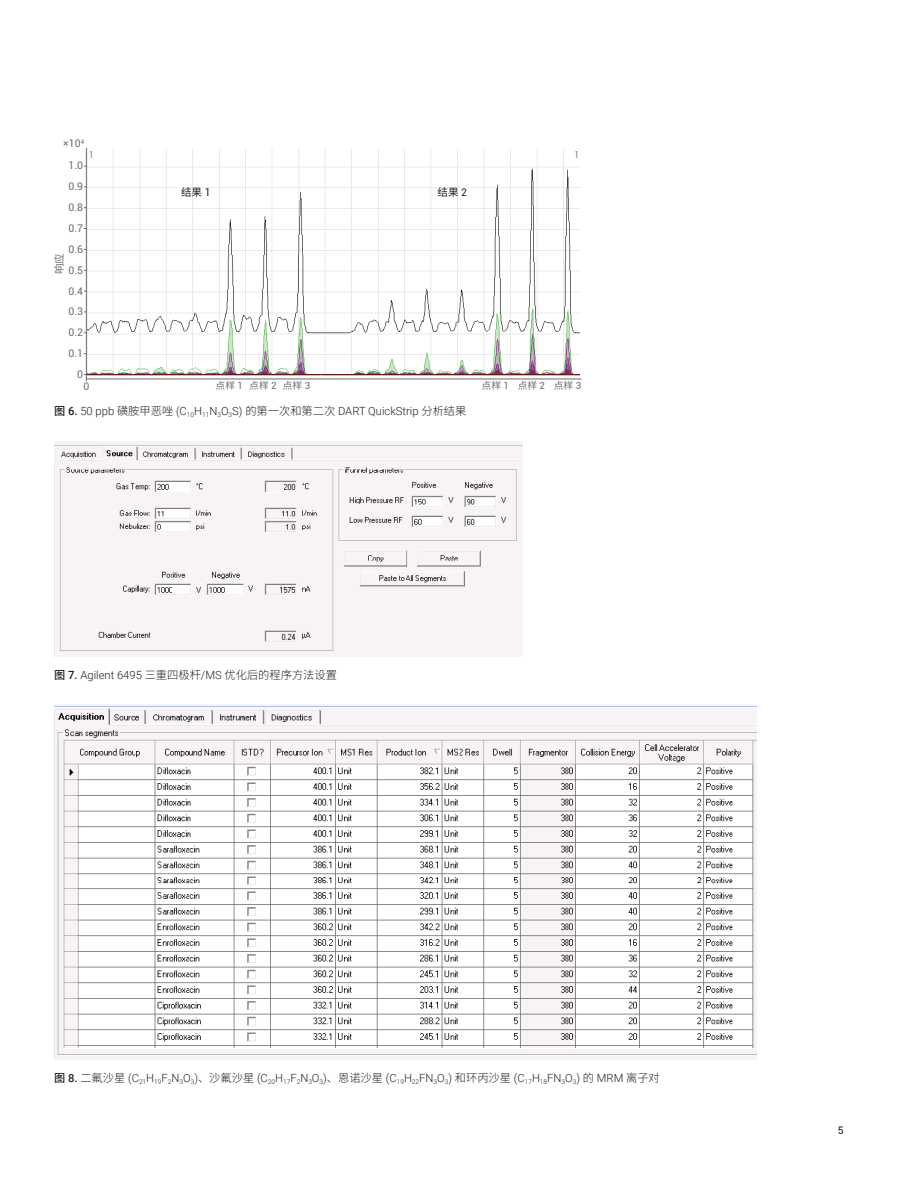
<style>
.page{position:relative;width:918px;height:1188px;background:#fff}
.page>*{position:absolute;margin:0;border:0;box-sizing:border-box;transform-origin:0 0}
.t1{font:300 11.25px "Roboto";color:#231f20}
.t2{font:300 11.25px "Noto Sans CJ Ksc";color:#231f20}
.t3{font:10.5px "Roboto";color:#6c6d70}
.t4{font:10.5px "Noto Sans CJ Ksc";color:#231f20}
.t5{font:10.5px "Noto Sans CJ Ksc";color:#6c6d70}
.t6{font:10.5px "Roboto";color:#231f20}
.t7{font:9.75px "Noto Sans CJ Ksc";color:#6c6d70}
.s1{font-family:"Roboto"}
.s2{font-family:"Noto Sans CJ Ksc";font-weight:500}
.s3{font-weight:500}
.s4{font-family:"Noto Sans CJ Ksc"}
.s5{font-family:"Roboto";font-weight:500}
</style>
<div class="page">
<img style="left:88px;top:149px;width:492px;height:227px">
<hr style="left:86px;top:149px;width:1px;height:230px;background:#6c6d70">
<hr style="left:86px;top:379px;width:495px;height:1px;background:#6c6d70">
<svg style="left:84px;top:374px;width:3px;height:7px"></svg>
<img style="left:54px;top:442px;width:469px;height:215px">
<img style="left:54px;top:705px;width:702px;height:355px">
<p class="t3" style="left:63px;top:136px;width:22px">×10<sup>4</sup></p>
<p class="t3" style="left:68px;top:158px;width:16px">1.0</p>
<p class="t3" style="left:68px;top:179px;width:16px">0.9</p>
<p class="t3" style="left:68px;top:200px;width:16px">0.8</p>
<p class="t3" style="left:68px;top:221px;width:16px">0.7</p>
<p class="t3" style="left:68px;top:242px;width:16px">0.6</p>
<p class="t5" style="left:54px;top:274px;width:22px;rotate:-90deg">响应</p>
<p class="t3" style="left:68px;top:263px;width:16px">0.5</p>
<p class="t3" style="left:68px;top:283px;width:16px">0.4</p>
<p class="t3" style="left:68px;top:304px;width:16px">0.3</p>
<p class="t3" style="left:68px;top:325px;width:16px">0.2</p>
<p class="t3" style="left:68px;top:346px;width:16px">0.1</p>
<p class="t3" style="left:77px;top:367px;width:7px">0</p>
<p class="t3" style="left:83px;top:379px;width:7px">0</p>
<p class="t4" style="left:181px;top:186px;width:31px">结果 <span class="s1">1</span></p>
<p class="t4" style="left:438px;top:186px;width:31px">结果 <span class="s1">2</span></p>
<p class="t7" style="left:216px;top:380px;width:96px">点样 <span class="s1">1</span> 点样 <span class="s1">2</span> 点样 <span class="s1">3</span></p>
<p class="t7" style="left:482px;top:380px;width:101px">点样 <span class="s1">1</span> 点样 <span class="s1">2</span> 点样 <span class="s1">3</span></p>
<p class="t1" style="left:54px;top:403px;width:414px"><span class="s2">图</span> <span class="s3">6.</span> 50 ppb <span class="s4">磺胺甲恶唑</span> (C<sub>10</sub>H<sub>11</sub>N<sub>3</sub>O<sub>3</sub>S) <span class="s4">的第一次和第二次</span> DART QuickStrip <span class="s4">分析结果</span></p>
<p class="t2" style="left:54px;top:668px;width:285px"><span class="s3">图</span> <span class="s5">7.</span> <span class="s1">Agilent 6495</span> 三重四极杆<span class="s1">/MS</span> 优化后的程序方法设置</p>
<p class="t1" style="left:54px;top:1070px;width:607px"><span class="s2">图</span> <span class="s3">8.</span> <span class="s4">二氟沙星</span> (C<sub>21</sub>H<sub>19</sub>F<sub>2</sub>N<sub>3</sub>O<sub>3</sub>)<span class="s4">、沙氟沙星</span> (C<sub>20</sub>H<sub>17</sub>F<sub>2</sub>N<sub>3</sub>O<sub>3</sub>)<span class="s4">、恩诺沙星</span> (C<sub>19</sub>H<sub>22</sub>FN<sub>3</sub>O<sub>3</sub>) <span class="s4">和环丙沙星</span> (C<sub>17</sub>H<sub>18</sub>FN<sub>3</sub>O<sub>3</sub>) <span class="s4">的</span> MRM <span class="s4">离子对</span></p>
<p class="t6" style="left:838px;top:1123px;width:7px">5</p>
</div>
